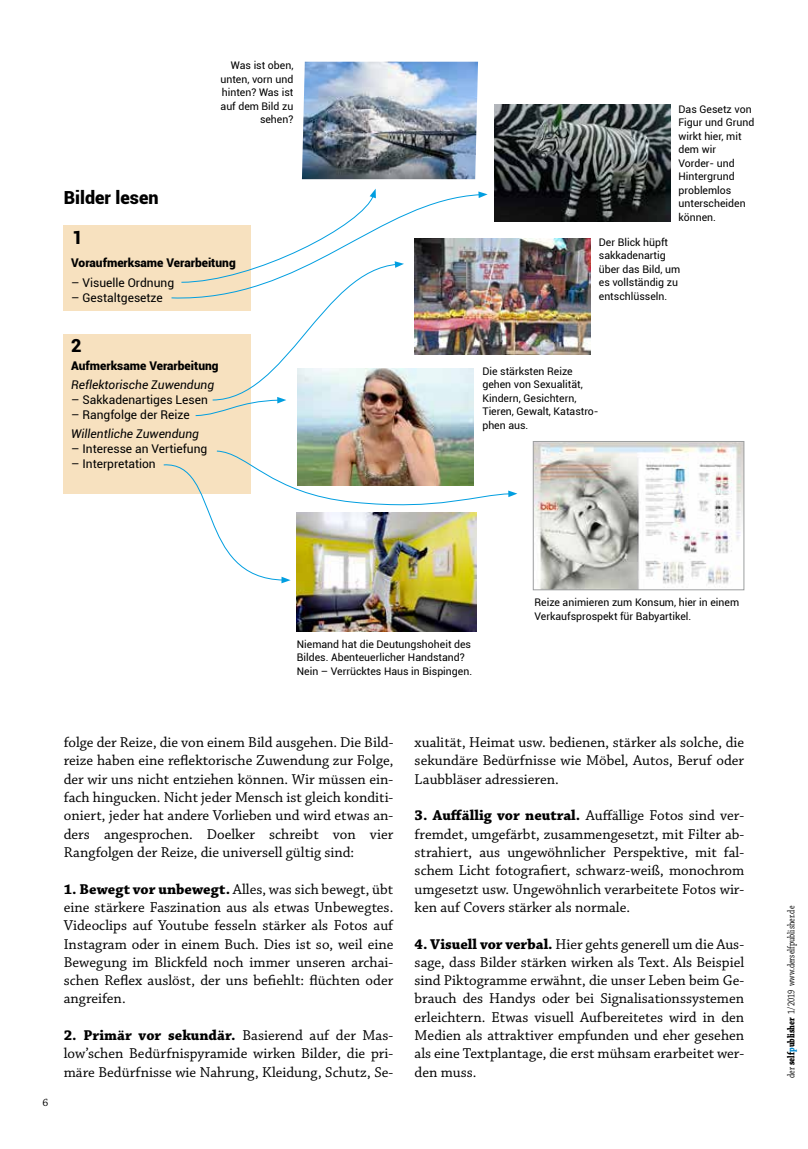
<style>
.page{position:relative;width:808px;height:1149px;background:#fff}
.page>*{position:absolute;margin:0;border:0;box-sizing:border-box;transform-origin:0 0}
.t1{font:900 18px "Roboto";color:#000}
.t2{font:15px/18.3px "Chaparral Pro";color:#000;text-align:justify}
.t3{font:12px "Roboto";color:#000}
.t4{font:900 12px "Roboto";color:#000}
.t5{font:italic 12px "Roboto";color:#000}
.t6{font:11.25px "Chaparral Pro";color:#000}
.t7{font:10.5px/13.5px "Roboto";color:#000}
.t8{font:10.5px "Chaparral Pro";color:#000;scale:.76 1}
.s1{font-weight:700}
.s2{font-weight:700;color:#0086cb}
</style>
<div class="page">
<div style="left:64px;top:225px;width:187px;height:86px;background:#f7e1bf"></div>
<div style="left:64px;top:334px;width:187px;height:159px;background:#f7e1bf"></div>
<svg style="left:163px;top:450px;width:354px;height:133px"></svg>
<svg style="left:171px;top:189px;width:317px;height:227px"></svg>
<img style="left:298px;top:368px;width:176px;height:117px">
<img style="left:297px;top:512px;width:179px;height:119px">
<img style="left:535px;top:443px;width:207px;height:145px">
<div style="left:533px;top:441px;width:211px;height:149px;border:1px solid #9c9e9f"></div>
<img style="left:302px;top:62px;width:176px;height:117px">
<img style="left:495px;top:104px;width:175px;height:117px">
<img style="left:415px;top:238px;width:175px;height:117px">
<p class="t1" style="left:64px;top:185px;width:96px">Bilder lesen</p>
<p class="t1" style="left:72px;top:225px;width:12px">1</p>
<p class="t7" style="left:220px;top:58px;width:74px;text-align:right">Was ist oben, unten, vorn und hinten? Was ist auf dem Bild zu sehen?</p>
<p class="t4" style="left:71px;top:254px;width:166px">Voraufmerksame Verarbeitung</p>
<p class="t3" style="left:71px;top:274px;width:104px">– Visuelle Ordnung</p>
<p class="t3" style="left:71px;top:289px;width:93px">– Gestaltgesetze</p>
<p class="t1" style="left:71px;top:333px;width:12px">2</p>
<p class="t4" style="left:71px;top:357px;width:149px">Aufmerksame Verarbeitung</p>
<p class="t5" style="left:71px;top:376px;width:144px">Reflektorische Zuwendung</p>
<p class="t3" style="left:71px;top:391px;width:138px">– Sakkadenartiges Lesen</p>
<p class="t3" style="left:71px;top:406px;width:120px">– Rangfolge der Reize</p>
<p class="t5" style="left:71px;top:425px;width:129px">Willentliche Zuwendung</p>
<p class="t3" style="left:71px;top:440px;width:138px">– Interesse an Vertiefung</p>
<p class="t3" style="left:71px;top:455px;width:86px">– Interpretation</p>
<p class="t7" style="left:678px;top:102px;width:77px">Das Gesetz von<br>Figur und Grund wirkt hier, mit dem wir<br>Vorder-- und<br>Hintergrund problemlos unterscheiden können.</p>
<p class="t7" style="left:599px;top:235px;width:83px">Der Blick hüpft sakkadenartig über das Bild, um es vollständig zu entschlüsseln.</p>
<p class="t7" style="left:482px;top:364px;width:118px">Die stärksten Reize gehen von Sexualität,<br>Kindern, Gesichtern,<br>Tieren, Gewalt, Katastro&shy;phen aus.</p>
<p class="t7" style="left:297px;top:636px;width:177px">Niemand hat die Deutungshoheit des<br>Bildes. Abenteuerlicher Handstand?<br>Nein – Verrücktes Haus in Bispingen.</p>
<p class="t7" style="left:534px;top:595px;width:206px">Reize animieren zum Konsum, hier in einem<br>Verkaufsprospekt für Babyartikel.</p>
<p class="t6" style="left:43px;top:1096px;width:7px">6</p>
<p class="t2" style="left:64px;top:733px;width:331px">folge der Reize, die von einem Bild ausgehen. Die Bild&shy;reize haben eine reflektorische Zuwendung zur Folge, der wir uns nicht entziehen können. Wir müssen ein&shy;fach hingucken. Nicht jeder Mensch ist gleich konditi&shy;oniert, jeder hat andere Vorlieben und wird etwas an&shy;ders angesprochen. Doelker schreibt von vier Rangfolgen der Reize, die universell gültig sind:</p>
<p class="t2" style="left:64px;top:880px;width:331px"><span class="s1">1. Bewegt vor unbewegt.</span> Alles, was sich bewegt, übt eine stärkere Faszination aus als etwas Unbewegtes.<br>Videoclips auf Youtube fesseln stärker als Fotos auf Instagram oder in einem Buch. Dies ist so, weil eine Bewegung im Blickfeld noch immer unseren archai&shy;schen Reflex auslöst, der uns befiehlt: flüchten oder angreifen.</p>
<p class="t2" style="left:64px;top:1026px;width:331px"><span class="s1">2. Primär vor sekundär.</span> Basierend auf der Mas&shy;low’schen Bedürfnispyramide wirken Bilder, die pri&shy;märe Bedürfnisse wie Nahrung, Kleidung, Schutz, Se-</p>
<p class="t2" style="left:415px;top:733px;width:331px">xualität, Heimat usw. bedienen, stärker als solche, die sekundäre Bedürfnisse wie Möbel, Autos, Beruf oder Laubbläser adressieren.</p>
<p class="t2" style="left:415px;top:806px;width:331px"><span class="s1">3. Auffällig vor neutral.</span> Auffällige Fotos sind ver&shy;fremdet, umgefärbt, zusammengesetzt, mit Filter ab&shy;strahiert, aus ungewöhnlicher Perspektive, mit fal&shy;schem Licht fotografiert, schwarz-weiß, monochrom umgesetzt usw. Ungewöhnlich verarbeitete Fotos wir&shy;ken auf Covers stärker als normale.</p>
<p class="t2" style="left:415px;top:934px;width:331px"><span class="s1">4. Visuell vor verbal.</span> Hier gehts generell um die Aus&shy;sage, dass Bilder stärken wirken als Text. Als Beispiel sind Piktogramme erwähnt, die unser Leben beim Ge&shy;brauch des Handys oder bei Signalisationssystemen erleichtern. Etwas visuell Aufbereitetes wird in den Medien als attraktiver empfunden und eher gesehen als eine Textplantage, die erst mühsam erarbeitet wer&shy;den muss.</p>
<p class="t8" style="left:785px;top:1077px;width:227px;rotate:-90deg">der <span class="s1">self</span><span class="s2">p</span><span class="s1">ublisher</span> 1/2019 www.derselfpublisher.de</p>
</div>
